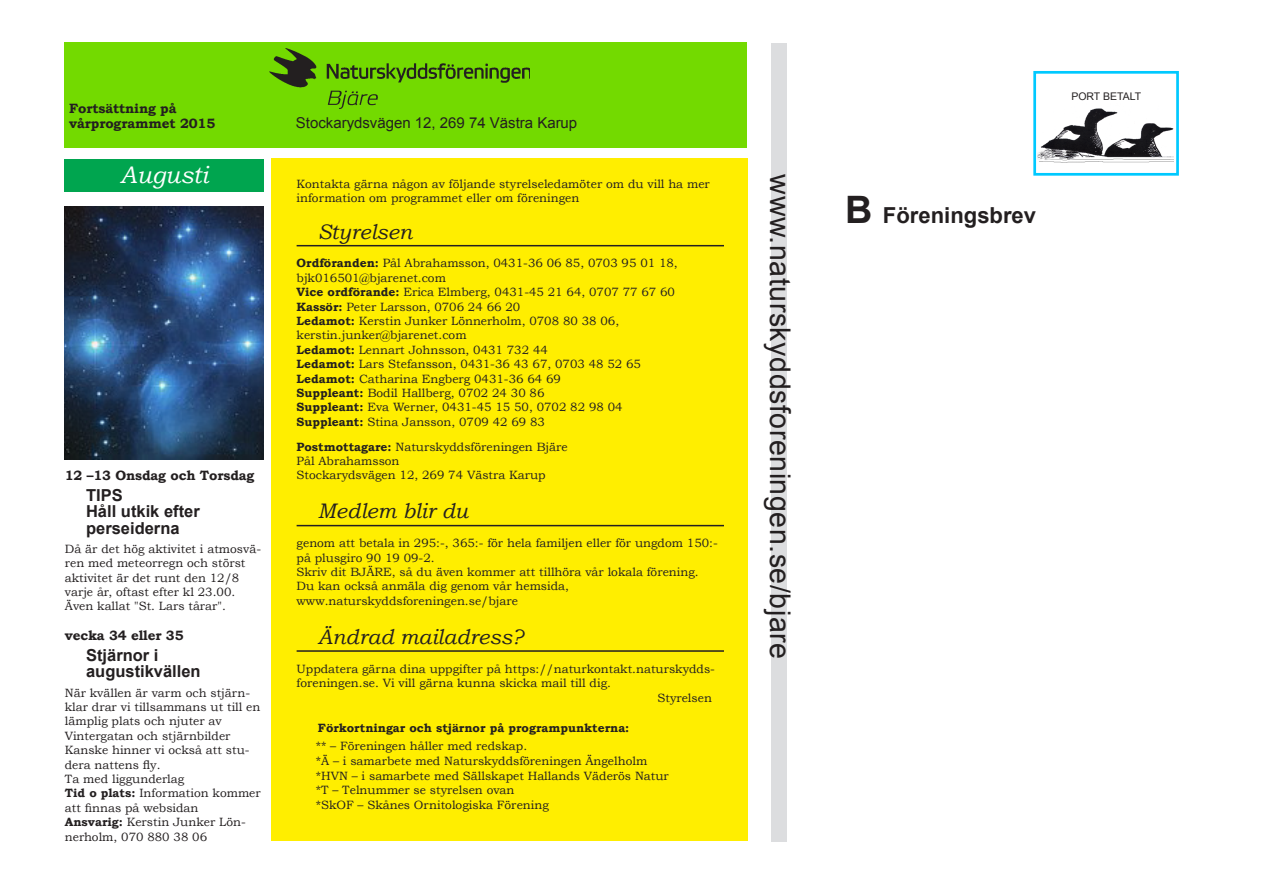
<style>
.page{position:relative;width:1263px;height:893px;background:#fff}
.page>*{position:absolute;margin:0;border:0;box-sizing:border-box;transform-origin:0 0}
.Rubrik_1{font:28.5px "Arial";letter-spacing:.02em;color:#231f20}
.Månad_vit{font:italic 24px "Bookman Old Style";color:#fff}
.t1{font:700 22.05px "Arial";color:#231f20}
.Månad{font:italic 21px "Bookman Old Style";color:#231f20}
.Rubrik_1-2{font:700 16.5px "Arial";color:#231f20}
.Rubrik_1-3{font:15px "Arial";color:#231f20}
.datum{font:700 13.5px "Bookman Old Style";letter-spacing:-.01em;color:#231f20}
.Brtext{font:12px/14.4px "Bookman Old Style";color:#231f20}
.Brödtext{font:700 12px "Bookman Old Style";color:#231f20}
.Body_Text{font:10.5px "Arial";color:#231f20}
.s1{font-weight:700}
.s2{font-size:37.8px}
</style>
<div class="page">
<div style="left:64px;top:159px;width:200px;height:33px;background:#00a54f"></div>
<div style="left:771px;top:43px;width:16px;height:799px;background:#dcdddf"></div>
<div style="left:1033px;top:71px;width:146px;height:105px;background:#fff;border:3px solid #00c9ff"></div>
<img style="left:1038px;top:108px;width:135px;height:55px">
<div style="left:271px;top:158px;width:477px;height:683px;background:#fe0"></div>
<div style="left:64px;top:43px;width:682px;height:105px;background:#73da00"></div>
<img style="left:270px;top:48px;width:260px;height:60px">
<hr style="left:297px;top:245px;width:427px;height:1px;background:#231f20">
<hr style="left:297px;top:525px;width:427px;height:1px;background:#231f20">
<hr style="left:297px;top:650px;width:427px;height:2px;background:#231f20">
<img style="left:64px;top:207px;width:199px;height:252px">
<p class="datum" style="left:69px;top:101px;width:109px">Fortsättning på</p>
<p class="datum" style="left:69px;top:116px;width:148px">vårprogrammet 2015</p>
<p class="Månad_vit" style="left:120px;top:161px;width:89px">Augusti</p>
<p class="datum" style="left:65px;top:467px;width:191px">12 –13 Onsdag och Torsdag</p>
<p class="Rubrik_1-2" style="left:86px;top:484px;width:38px">TIPS</p>
<p class="Rubrik_1-2" style="left:86px;top:501px;width:115px">Håll utkik efter</p>
<p class="Rubrik_1-2" style="left:86px;top:517px;width:95px">perseiderna</p>
<p class="Brtext" style="left:65px;top:541px;width:198px">Då är det hög aktivitet i atmosvä&shy;ren med meteorregn och störst aktivitet är det runt den 12/8 varje år, oftast efter kl 23.00.<br>Även kallat "St. Lars tårar".</p>
<p class="datum" style="left:65px;top:627px;width:120px">vecka 34 eller 35</p>
<p class="Rubrik_1-2" style="left:86px;top:644px;width:74px">Stjärnor i</p>
<p class="Rubrik_1-2" style="left:86px;top:661px;width:116px">augustikvällen</p>
<p class="Brtext" style="left:65px;top:685px;width:197px">När kvällen är varm och stjärn&shy;klar drar vi tillsammans ut till en lämplig plats och njuter av</p>
<p class="Brtext" style="left:65px;top:728px;width:167px">Vintergatan och stjärnbilder</p>
<p class="Brtext" style="left:65px;top:743px;width:186px">Kanske hinner vi också att stu&shy;dera nattens fly.</p>
<p class="Brtext" style="left:65px;top:772px;width:121px">Ta med liggunderlag</p>
<p class="Brtext" style="left:65px;top:786px;width:197px"><span class="s1">Tid o plats:</span> Information kommer att finnas på websidan</p>
<p class="Brtext" style="left:65px;top:815px;width:182px"><span class="s1">Ansvarig:</span> Kerstin Junker Lön&shy;nerholm, 070 880 38 06</p>
<p class="Rubrik_1-3" style="left:296px;top:113px;width:283px">Stockarydsvägen 12, 269 74 Västra Karup</p>
<p class="Brtext" style="left:297px;top:177px;width:415px">Kontakta gärna någon av följande styrelseledamöter om du vill ha mer</p>
<p class="Brtext" style="left:297px;top:191px;width:284px">information om programmet eller om föreningen</p>
<p class="Månad" style="left:318px;top:219px;width:96px">Styrelsen</p>
<p class="Brtext" style="left:297px;top:256px;width:383px"><span class="s1">Ordföranden:</span> Pål Abrahamsson, 0431-36 06 85, 0703 95 01 18, bjk016501@bjarenet.com</p>
<p class="Brtext" style="left:297px;top:285px;width:380px"><span class="s1">Vice ordförande:</span> Erica Elmberg, 0431-45 21 64, 0707 77 67 60</p>
<p class="Brtext" style="left:297px;top:299px;width:225px"><span class="s1">Kassör:</span> Peter Larsson, 0706 24 66 20</p>
<p class="Brtext" style="left:297px;top:314px;width:324px"><span class="s1">Ledamot:</span> Kerstin Junker Lönnerholm, 0708 80 38 06,</p>
<p class="Brtext" style="left:297px;top:328px;width:172px">kerstin.junker@bjarenet.com</p>
<p class="Brtext" style="left:297px;top:342px;width:253px"><span class="s1">Ledamot:</span> Lennart Johnsson, 0431 732 44</p>
<p class="Brtext" style="left:297px;top:357px;width:346px"><span class="s1">Ledamot:</span> Lars Stefansson, 0431-36 43 67, 0703 48 52 65</p>
<p class="Brtext" style="left:297px;top:371px;width:266px"><span class="s1">Ledamot:</span> Catharina Engberg 0431-36 64 69</p>
<p class="Brtext" style="left:297px;top:386px;width:249px"><span class="s1">Suppleant:</span> Bodil Hallberg, 0702 24 30 86</p>
<p class="Brtext" style="left:297px;top:400px;width:327px"><span class="s1">Suppleant:</span> Eva Werner, 0431-45 15 50, 0702 82 98 04</p>
<p class="Brtext" style="left:297px;top:414px;width:250px"><span class="s1">Suppleant:</span> Stina Jansson, 0709 42 69 83</p>
<p class="Brtext" style="left:297px;top:439px;width:273px"><span class="s1">Postmottagare:</span> Naturskyddsföreningen Bjäre</p>
<p class="Brtext" style="left:297px;top:454px;width:104px">Pål Abrahamsson</p>
<p class="Brtext" style="left:297px;top:468px;width:251px">Stockarydsvägen 12, 269 74 Västra Karup</p>
<p class="Månad" style="left:318px;top:499px;width:152px">Medlem blir du</p>
<p class="Brtext" style="left:297px;top:536px;width:423px">genom att betala in 295:-, 365:- för hela familjen eller för ungdom 150:-</p>
<p class="Brtext" style="left:297px;top:550px;width:140px">på plusgiro 90 19 09-2.</p>
<p class="Brtext" style="left:297px;top:565px;width:404px">Skriv dit BJÄRE, så du även kommer att tillhöra vår lokala förening.</p>
<p class="Brtext" style="left:297px;top:579px;width:274px">Du kan också anmäla dig genom vår hemsida,</p>
<p class="Brtext" style="left:297px;top:594px;width:223px">www.naturskyddsforeningen.se/bjare</p>
<p class="Månad" style="left:318px;top:625px;width:207px">Ändrad mailadress?</p>
<p class="Brtext" style="left:297px;top:661px;width:420px">Uppdatera gärna dina uppgifter på https://naturkontakt.naturskydds&shy;foreningen.se. Vi vill gärna kunna skicka mail till dig.</p>
<p class="Brtext" style="left:658px;top:690px;width:56px">Styrelsen</p>
<p class="Brödtext" style="left:318px;top:721px;width:313px">Förkortningar och stjärnor på programpunkterna:</p>
<p class="Brtext" style="left:316px;top:739px;width:213px">** – Föreningen håller med redskap.</p>
<p class="Brtext" style="left:316px;top:754px;width:333px">*Ä – i samarbete med Naturskyddsföreningen Ängelholm</p>
<p class="Brtext" style="left:316px;top:768px;width:355px">*HVN – i samarbete med Sällskapet Hallands Väderös Natur</p>
<p class="Brtext" style="left:316px;top:783px;width:200px">*T – Telnummer se styrelsen ovan</p>
<p class="Brtext" style="left:316px;top:798px;width:235px">*SkOF – Skånes Ornitologiska Förening</p>
<p class="Rubrik_1" style="left:799px;top:174px;width:486px;rotate:90deg">www.naturskyddsforeningen.se/bjare</p>
<p class="Body_Text" style="left:1071px;top:89px;width:71px">PORT BETALT</p>
<p class="t1" style="left:845px;top:201px;width:192px"><span class="s2">B</span> Föreningsbrev</p>
</div>
